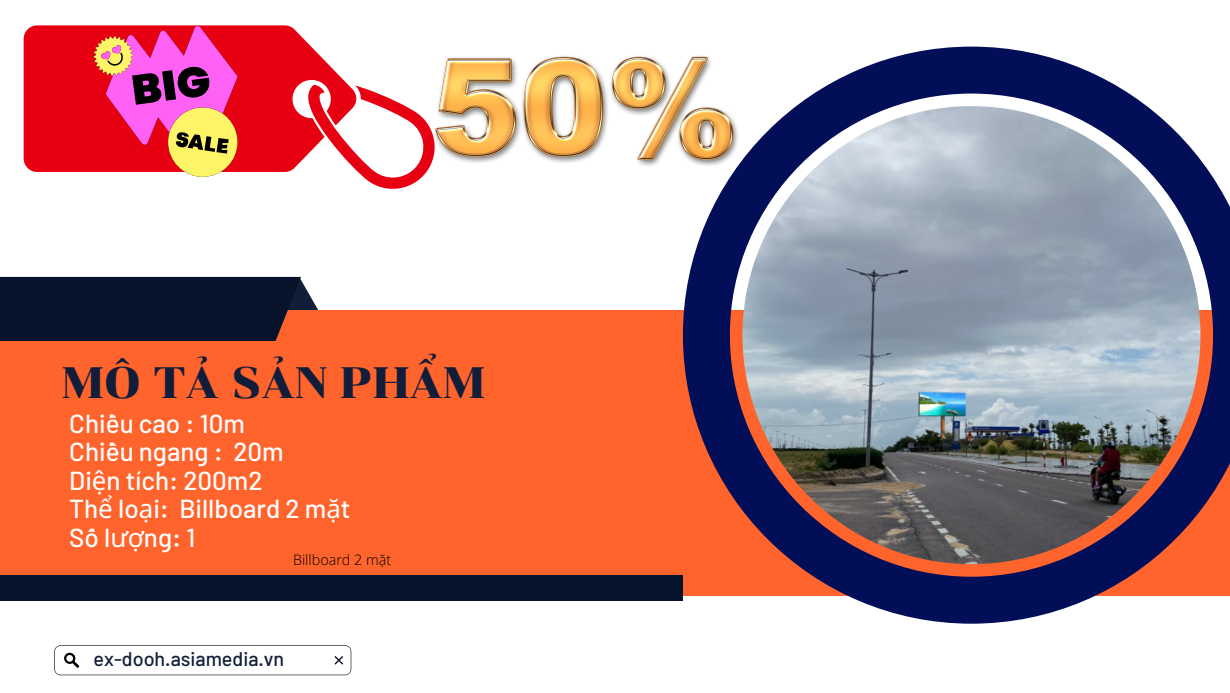
<style>
.page{position:relative;width:1230px;height:693px;background:#fff}
.page>*{position:absolute;margin:0;border:0;box-sizing:border-box;transform-origin:0 0}
.t1{font:43.7px "Chonburi";color:#121d39}
.t2{font:500 26px "Barlow";color:#fff}
.t3{font:500 19.7px "Barlow";color:#121d39}
.t4{font:300 14.4px "Open Sans";color:#000}
.s1{font-family:"Noto Sans";font-weight:400}
</style>
<div class="page">
<svg style="left:54px;top:645px;width:297px;height:30px"></svg>
<div style="left:0;top:310px;width:1230px;height:286px;background:#ff642d"></div>
<div style="left:0;top:575px;width:683px;height:26px;background:#07132b"></div>
<svg style="left:683px;top:47px;width:547px;height:577px"></svg>
<svg style="left:0;top:277px;width:318px;height:64px;background:#181b2e"></svg>
<img style="left:435px;top:54px;width:304px;height:113px">
<svg style="left:356px;top:85px;width:79px;height:104px"></svg>
<svg style="left:24px;top:25px;width:332px;height:147px;fill:#e60012"></svg>
<svg style="left:94px;top:25px;width:143px;height:152px;background:#db5671"></svg>
<p class="t1" style="left:62px;top:357px;width:425px">MÔ TẢ SẢN PHẨM</p>
<p class="t2" style="left:69px;top:407px;width:177px">Chiều cao : 10m</p>
<p class="t2" style="left:69px;top:435px;width:216px">Chiều ngang : 20m</p>
<p class="t2" style="left:69px;top:464px;width:195px">Di<span class="s1">ệ</span>n tích: 200m2</p>
<p class="t2" style="left:69px;top:492px;width:283px">Th<span class="s1">ể</span> lo<span class="s1">ạ</span>i: Billboard 2 m<span class="s1">ặ</span>t</p>
<p class="t2" style="left:69px;top:521px;width:127px">Số l<span class="s1">ượ</span>ng: 1</p>
<p class="t4" style="left:293px;top:550px;width:100px">Billboard 2 mặt</p>
<p class="t3" style="left:94px;top:647px;width:192px">ex-dooh.asiamedia.vn</p>
</div>
